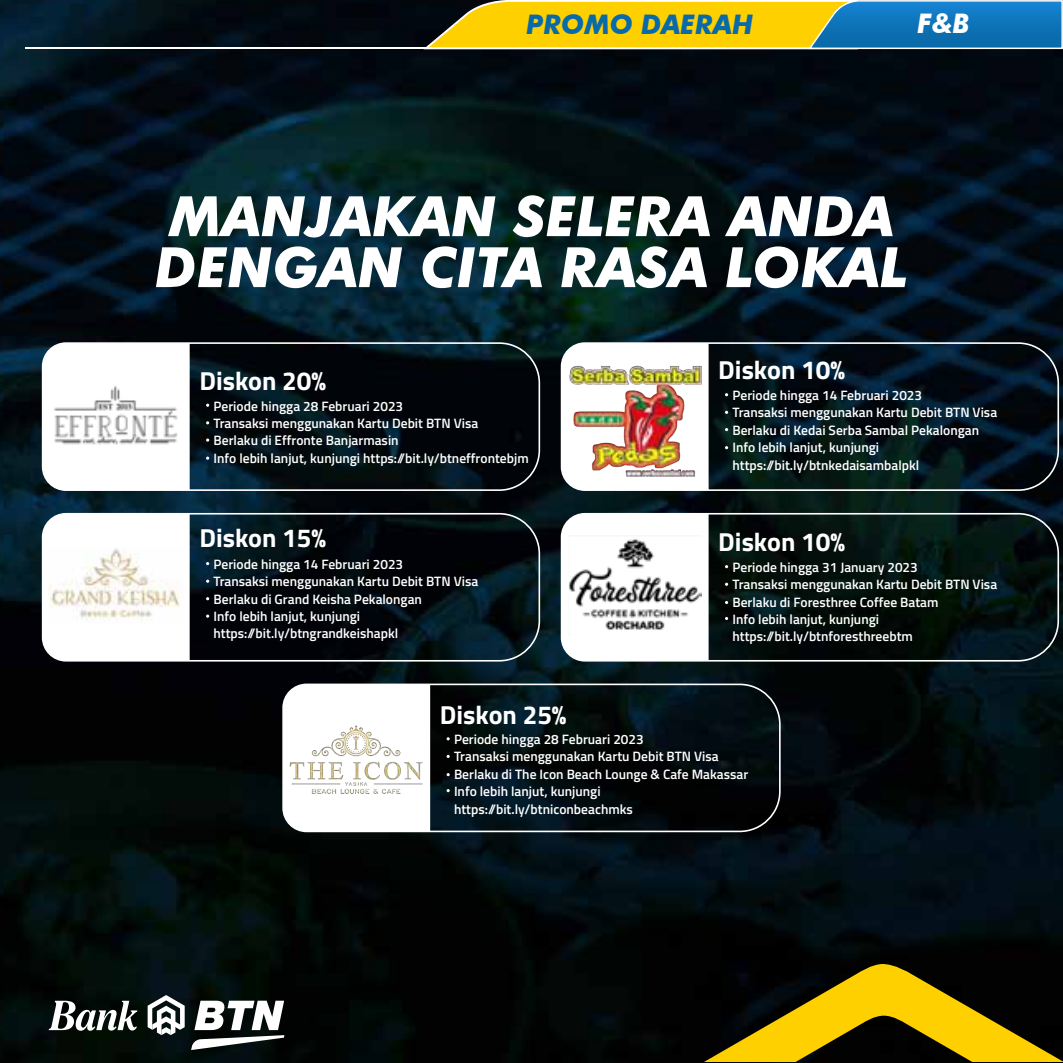
<style>
.page{position:relative;width:1063px;height:1063px;background:#fff}
.page>*{position:absolute;margin:0;border:0;box-sizing:border-box;transform-origin:0 0}
.t1{font:italic 700 55.65px/51px "Futura BT";color:#fff}
.t2{font:italic 700 27px "Futura BT";color:#096aa9}
.t3{font:italic 700 27px "Futura BT";color:#fff}
.t4{font:700 26.1px "Titillium Web";color:#fff}
.t5{font:600 13.5px/17.4px "Titillium Web";color:#fff}
</style>
<div class="page">
<img style="left:0;top:0;width:1063px;height:1063px">
<svg style="left:41px;top:341px;width:500px;height:151px"></svg>
<svg style="left:43px;top:343px;width:147px;height:147px"></svg>
<svg style="left:206px;top:438px;width:3px;height:4px"></svg>
<svg style="left:41px;top:512px;width:500px;height:150px"></svg>
<svg style="left:43px;top:514px;width:147px;height:147px"></svg>
<img style="left:50px;top:383px;width:132px;height:67px">
<svg style="left:282px;top:683px;width:499px;height:150px"></svg>
<svg style="left:283px;top:684px;width:147px;height:147px"></svg>
<img style="left:289px;top:724px;width:135px;height:73px">
<svg style="left:560px;top:341px;width:500px;height:151px"></svg>
<svg style="left:562px;top:343px;width:147px;height:147px"></svg>
<svg style="left:560px;top:512px;width:500px;height:150px"></svg>
<svg style="left:562px;top:514px;width:147px;height:147px"></svg>
<img style="left:568px;top:536px;width:134px;height:100px">
<img style="left:566px;top:363px;width:138px;height:119px">
<img style="left:49px;top:546px;width:135px;height:78px">
<svg style="left:701px;top:964px;width:362px;height:98px"></svg>
<svg style="left:49px;top:1001px;width:88px;height:30px"></svg>
<svg style="left:191px;top:1001px;width:93px;height:49px"></svg>
<svg style="left:148px;top:995px;width:37px;height:40px"></svg>
<hr style="left:25px;top:47px;width:1035px;height:2px;background:#fff">
<svg style="left:421px;top:0;width:642px;height:50px"></svg>
<h2 class="t2" style="left:526px;top:8px;width:229px">PROMO DAERAH</h2>
<h2 class="t3" style="left:917px;top:7px;width:54px">F&amp;B</h2>
<h1 class="t1" style="left:155px;top:191px;width:755px">MANJAKAN SELERA ANDA<br>DENGAN CITA RASA LOKAL</h1>
<h3 class="t4" style="left:199px;top:361px;width:128px">Diskon 20%</h3>
<p class="t5" style="left:214px;top:396px;width:317px">Periode hingga 28 Februari 2023<br>Transaksi menggunakan Kartu Debit BTN Visa<br>Berlaku di Effronte Banjarmasin<br>Info lebih lanjut, kunjungi https://bit.ly/btneffrontebjm</p>
<h3 class="t4" style="left:199px;top:518px;width:128px">Diskon 15%</h3>
<p class="t5" style="left:214px;top:555px;width:266px">Periode hingga 14 Februari 2023<br>Transaksi menggunakan Kartu Debit BTN Visa Berlaku di Grand Keisha Pekalongan<br>Info lebih lanjut, kunjungi https://bit.ly/btngrandkeishapkl</p>
<h3 class="t4" style="left:718px;top:350px;width:128px">Diskon 10%</h3>
<p class="t5" style="left:732px;top:386px;width:266px">Periode hingga 14 Februari 2023<br>Transaksi menggunakan Kartu Debit BTN Visa Berlaku di Kedai Serba Sambal Pekalongan Info lebih lanjut, kunjungi https://bit.ly/btnkedaisambalpkl</p>
<h3 class="t4" style="left:718px;top:522px;width:128px">Diskon 10%</h3>
<p class="t5" style="left:732px;top:558px;width:266px">Periode hingga 31 January 2023<br>Transaksi menggunakan Kartu Debit BTN Visa Berlaku di Foresthree Coffee Batam<br>Info lebih lanjut, kunjungi https://bit.ly/btnforesthreebtm</p>
<h3 class="t4" style="left:440px;top:694px;width:128px">Diskon 25%</h3>
<p class="t5" style="left:454px;top:730px;width:296px">Periode hingga 28 Februari 2023<br>Transaksi menggunakan Kartu Debit BTN Visa Berlaku di The Icon Beach Lounge &amp; Cafe Makassar Info lebih lanjut, kunjungi https://bit.ly/btniconbeachmks</p>
</div>
